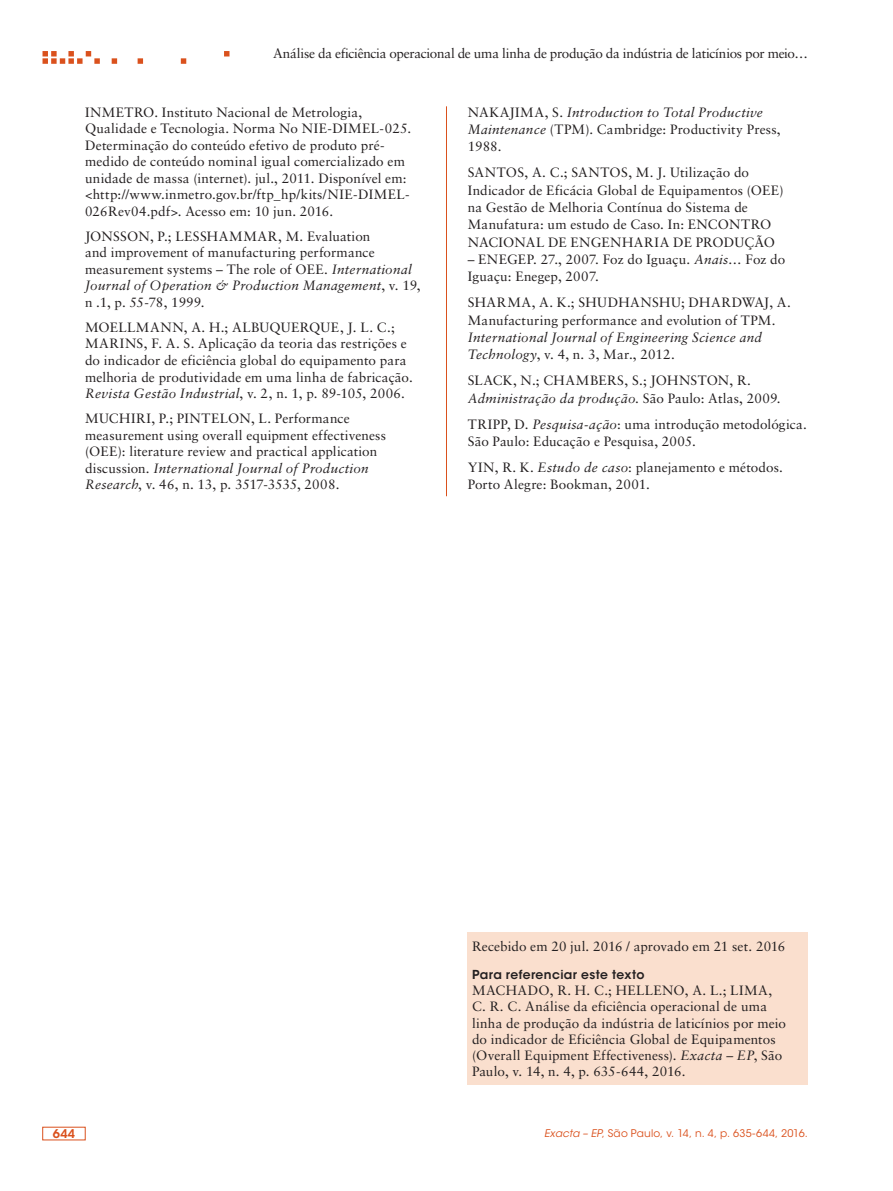
<style>
.page{position:relative;width:893px;height:1191px;background:#fff}
.page>*{position:absolute;margin:0;border:0;box-sizing:border-box;transform-origin:0 0}
.ex_Referencias{font:13.5px/16.5px "Sabon LT Std";letter-spacing:.01em;color:#231f20}
.ex_Referencias-2{font:13.5px "Sabon LT Std";letter-spacing:-.02em;color:#231f20}
.ex_Tabela_-_titulo{font:600 12.3px "ITC Avant Garde Std";letter-spacing:.03em;color:#231f20}
.t1{font:600 12px "ITC Avant Garde Std";color:#da511d}
.t2{font:10.5px "ITC Avant Garde Std";letter-spacing:.02em;color:#da511d}
.s1{font-style:italic}
</style>
<div class="page">
<svg style="left:43px;top:51px;width:186px;height:13px"></svg>
<hr style="left:446px;top:106px;width:1px;height:390px;background:#da511d">
<div style="left:468px;top:932px;width:340px;height:152px;background:#fadfce"></div>
<p class="ex_Referencias-2" style="left:273px;top:45px;width:536px">Análise da eficiência operacional de uma linha de produção da indústria de laticínios por meio…</p>
<p class="ex_Referencias" style="left:85px;top:104px;width:328px">INMETRO. Instituto Nacional de Metrologia, Qualidade e Tecnologia. Norma No NIE-DIMEL-025.<br>Determinação do conteúdo efetivo de produto pré&shy;medido de conteúdo nominal igual comercializado em unidade de massa (internet). jul., 2011. Disponível em: &lt;http://www.inmetro.gov.br/ftp_hp/kits/NIE-DIMEL-026Rev04.pdf&gt;. Acesso em: 10 jun. 2016.</p>
<p class="ex_Referencias" style="left:85px;top:228px;width:337px">JONSSON, P.; LESSHAMMAR, M. Evaluation<br>and improvement of manufacturing performance measurement systems – The role of OEE. <span class="s1">International Journal of Operation &amp; Production Management</span>, v. 19, n .1, p. 55-78, 1999.</p>
<p class="ex_Referencias" style="left:85px;top:319px;width:329px">MOELLMANN, A. H.; ALBUQUERQUE, J. L. C.; MARINS, F. A. S. Aplicação da teoria das restrições e do indicador de eficiência global do equipamento para melhoria de produtividade em uma linha de fabricação.<br><span class="s1">Revista Gestão Industrial</span>, v. 2, n. 1, p. 89-105, 2006.</p>
<p class="ex_Referencias" style="left:85px;top:410px;width:302px">MUCHIRI, P.; PINTELON, L. Performance measurement using overall equipment effectiveness (OEE): literature review and practical application discussion. <span class="s1">International Journal of Production Research</span>, v. 46, n. 13, p. 3517-3535, 2008.</p>
<p class="ex_Referencias" style="left:468px;top:103px;width:314px;line-height:17.4px">NAKAJIMA, S. <span class="s1">Introduction to Total Productive<br>Maintenance</span> (TPM). Cambridge: Productivity Press,<br>1988.</p>
<p class="ex_Referencias" style="left:468px;top:164px;width:317px;line-height:17.4px">SANTOS, A. C.; SANTOS, M. J. Utilização do Indicador de Eficácia Global de Equipamentos (OEE) na Gestão de Melhoria Contínua do Sistema de Manufatura: um estudo de Caso. In: ENCONTRO NACIONAL DE ENGENHARIA DE PRODUÇÃO</p>
<p class="ex_Referencias" style="left:468px;top:250px;width:319px;line-height:17.4px">– ENEGEP. 27., 2007. Foz do Iguaçu. <span class="s1">Anais</span>… Foz do<br>Iguaçu: Enegep, 2007.</p>
<p class="ex_Referencias" style="left:468px;top:294px;width:325px;line-height:17.4px">SHARMA, A. K.; SHUDHANSHU; DHARDWAJ, A.<br>Manufacturing performance and evolution of TPM.<br><span class="s1">International Journal of Engineering Science and Technology</span>, v. 4, n. 3, Mar., 2012.</p>
<p class="ex_Referencias" style="left:468px;top:372px;width:314px;line-height:17.4px">SLACK, N.; CHAMBERS, S.; JOHNSTON, R.<br><span class="s1">Administração da produção</span>. São Paulo: Atlas, 2009.</p>
<p class="ex_Referencias" style="left:468px;top:415px;width:341px;line-height:17.4px">TRIPP, D. <span class="s1">Pesquisa-ação</span>: uma introdução metodológica.<br>São Paulo: Educação e Pesquisa, 2005.</p>
<p class="ex_Referencias" style="left:468px;top:458px;width:317px;line-height:17.4px">YIN, R. K. <span class="s1">Estudo de caso</span>: planejamento e métodos.<br>Porto Alegre: Bookman, 2001.</p>
<p class="ex_Referencias" style="left:472px;top:938px;width:315px">Recebido em 20 jul. 2016 / aprovado em 21 set. 2016</p>
<p class="ex_Tabela_-_titulo" style="left:472px;top:966px;width:174px">Para referenciar este texto</p>
<p class="ex_Referencias" style="left:472px;top:982px;width:316px">MACHADO, R. H. C.; HELLENO, A. L.; LIMA, C. R. C. Análise da eficiência operacional de uma linha de produção da indústria de laticínios por meio do indicador de Eficiência Global de Equipamentos (Overall Equipment Effectiveness). <span class="s1">Exacta – EP</span>, São Paulo, v. 14, n. 4, p. 635-644, 2016.</p>
<p class="t1" style="left:53px;top:1126px;width:24px">644</p>
<p class="t2" style="left:544px;top:1127px;width:265px"><span class="s1">Exacta – EP</span>, São Paulo, v. 14, n. 4, p. 635-644, 2016.</p>
</div>
